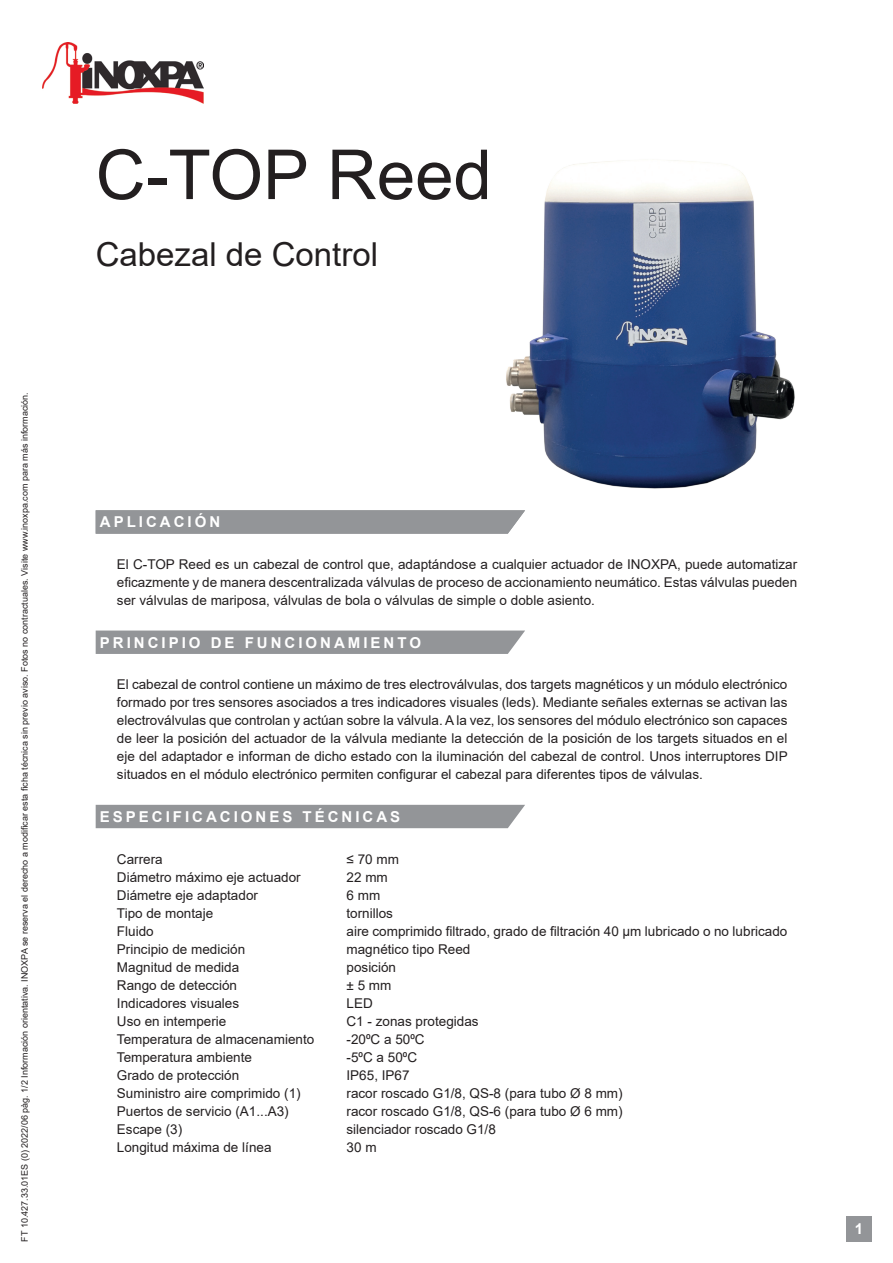
<style>
.page{position:relative;width:893px;height:1263px;background:#fff}
.page>*{position:absolute;margin:0;border:0;box-sizing:border-box;transform-origin:0 0}
.t1{font:69px "Arial";color:#231f20}
.t2{font:33px "Arial";color:#231f20}
.t3{font:700 15px "Arial";letter-spacing:.2em;color:#fff}
.t4{font:13.5px/18px "Arial";color:#231f20;text-align:justify}
.t5{font:9px "Arial";color:#231f20}
</style>
<div class="page">
<img style="left:43px;top:43px;width:161px;height:60px">
<div style="left:846px;top:1216px;width:26px;height:26px;background:#939598"></div>
<img style="left:506px;top:160px;width:289px;height:329px">
<svg style="left:96px;top:510px;width:429px;height:24px;background:#95979a"></svg>
<div style="left:96px;top:630px;width:429px;height:24px;background:#939598"></div>
<div style="left:96px;top:805px;width:429px;height:23px;background:#939598"></div>
<p class="t5" style="left:18px;top:1242px;width:851px;rotate:-90deg">FT 10.427.33.01ES (0) 2022/06 pàg. 1/2 Información orientativa. INOXPA se reserva el derecho a modificar esta ficha técnica sin previo aviso. Fotos no contractuales. Visite www.inoxpa.com para más información.</p>
<h1 class="t1" style="left:96px;top:127px;width:398px">C-TOP Reed</h1>
<h2 class="t2" style="left:96px;top:231px;width:284px">Cabezal de Control</h2>
<p class="t3" style="left:100px;top:512px;width:122px">APLICACIÓN</p>
<p class="t4" style="left:117px;top:555px;width:682px">El C-TOP Reed es un cabezal de control que, adaptándose a cualquier actuador de INOXPA, puede automatizar eficazmente y de manera descentralizada válvulas de proceso de accionamiento neumático. Estas válvulas pueden ser válvulas de mariposa, válvulas de bola o válvulas de simple o doble asiento.</p>
<p class="t3" style="left:100px;top:632px;width:323px">PRINCIPIO DE FUNCIONAMIENTO</p>
<p class="t4" style="left:117px;top:675px;width:672px">El cabezal de control contiene un máximo de tres electroválvulas, dos targets magnéticos y un módulo electrónico formado por tres sensores asociados a tres indicadores visuales (leds). Mediante señales externas se activan las electroválvulas que controlan y actúan sobre la válvula. A la vez, los sensores del módulo electrónico son capaces de leer la posición del actuador de la válvula mediante la detección de la posición de los targets situados en el eje del adaptador e informan de dicho estado con la iluminación del cabezal de control. Unos interruptores DIP situados en el módulo electrónico permiten configurar el cabezal para diferentes tipos de válvulas.</p>
<p class="t3" style="left:100px;top:806px;width:302px">ESPECIFICACIONES TÉCNICAS</p>
<p class="t4" style="left:117px;top:850px;width:47px">Carrera</p>
<p class="t4" style="left:347px;top:850px;width:54px">≤ 70 mm</p>
<p class="t4" style="left:117px;top:868px;width:185px">Diámetro máximo eje actuador</p>
<p class="t4" style="left:347px;top:868px;width:43px">22 mm</p>
<p class="t4" style="left:117px;top:886px;width:143px">Diámetre eje adaptador</p>
<p class="t4" style="left:347px;top:886px;width:35px">6 mm</p>
<p class="t4" style="left:117px;top:904px;width:98px">Tipo de montaje</p>
<p class="t4" style="left:347px;top:904px;width:48px">tornillos</p>
<p class="t4" style="left:117px;top:922px;width:38px">Fluido</p>
<p class="t4" style="left:347px;top:922px;width:442px">aire comprimido filtrado, grado de filtración 40 μm lubricado o no lubricado</p>
<p class="t4" style="left:117px;top:940px;width:130px">Principio de medición</p>
<p class="t4" style="left:347px;top:940px;width:125px">magnético tipo Reed</p>
<p class="t4" style="left:117px;top:958px;width:124px">Magnitud de medida</p>
<p class="t4" style="left:347px;top:958px;width:51px">posición</p>
<p class="t4" style="left:117px;top:976px;width:122px">Rango de detección</p>
<p class="t4" style="left:347px;top:976px;width:46px">± 5 mm</p>
<p class="t4" style="left:117px;top:994px;width:124px">Indicadores visuales</p>
<p class="t4" style="left:347px;top:994px;width:28px">LED</p>
<p class="t4" style="left:117px;top:1012px;width:111px">Uso en intemperie</p>
<p class="t4" style="left:347px;top:1012px;width:134px">C1 - zonas protegidas</p>
<p class="t4" style="left:117px;top:1030px;width:199px">Temperatura de almacenamiento</p>
<p class="t4" style="left:347px;top:1030px;width:80px">-20⁰C a 50⁰C</p>
<p class="t4" style="left:117px;top:1048px;width:137px">Temperatura ambiente</p>
<p class="t4" style="left:347px;top:1048px;width:72px">-5⁰C a 50⁰C</p>
<p class="t4" style="left:117px;top:1066px;width:124px">Grado de protección</p>
<p class="t4" style="left:347px;top:1066px;width:65px">IP65, IP67</p>
<p class="t4" style="left:117px;top:1084px;width:185px">Suministro aire comprimido (1)</p>
<p class="t4" style="left:347px;top:1084px;width:278px">racor roscado G1/8, QS-8 (para tubo Ø 8 mm)</p>
<p class="t4" style="left:117px;top:1102px;width:173px">Puertos de servicio (A1...A3)</p>
<p class="t4" style="left:347px;top:1102px;width:278px">racor roscado G1/8, QS-6 (para tubo Ø 6 mm)</p>
<p class="t4" style="left:117px;top:1120px;width:67px">Escape (3)</p>
<p class="t4" style="left:347px;top:1120px;width:151px">silenciador roscado G1/8</p>
<p class="t4" style="left:117px;top:1138px;width:156px">Longitud máxima de línea</p>
<p class="t4" style="left:347px;top:1138px;width:32px">30 m</p>
<p class="t3" style="left:855px;top:1218px;width:10px">1</p>
</div>
